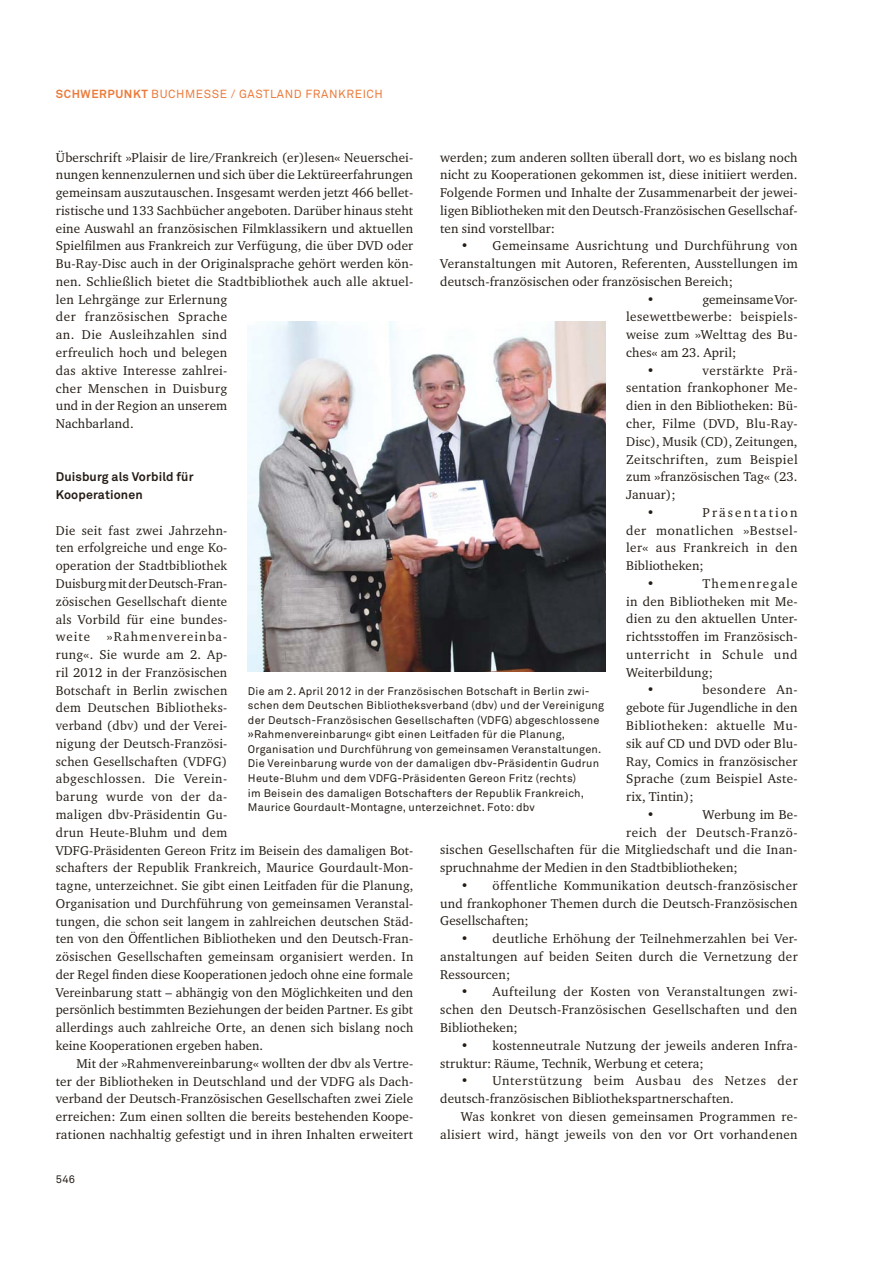
<style>
.page{position:relative;width:893px;height:1263px;background:#fff}
.page>*{position:absolute;margin:0;border:0;box-sizing:border-box;transform-origin:0 0}
.t1{font:13.05px/17.7px "Charter ITC Pro";letter-spacing:.015em;color:#251d16;text-align:justify}
.t2{font:13.05px "Charter ITC Pro";letter-spacing:.035em;color:#251d16}
.t3{font:13.05px "Charter ITC Pro";letter-spacing:.045em;color:#251d16}
.t4{font:13.05px "Charter ITC Pro";letter-spacing:.05em;color:#251d16}
.t5{font:13.05px "Charter ITC Pro";letter-spacing:.04em;color:#251d16}
.t6{font:13.05px "Charter ITC Pro";letter-spacing:.16em;color:#251d16}
.t7{font:13.05px "Charter ITC Pro";letter-spacing:.09em;color:#251d16}
.t8{font:700 12.45px/17.7px "Akkurat Pro";letter-spacing:.01em;color:#251d16}
.t9{font:11.7px "Akkurat Pro";letter-spacing:.05em;color:#eb7b3b}
.t10{font:10.95px/14.5px "Akkurat Pro";letter-spacing:.02em;color:#251d16}
.s1{font-weight:700}
</style>
<div class="page">
<img style="left:248px;top:321px;width:357px;height:350px">
<p class="t9" style="left:56px;top:89px;width:329px"><span class="s1">SCHWERPUNKT</span> BUCHMESSE / GASTLAND FRANKREICH</p>
<p class="t1" style="left:56px;top:149px;width:359px;text-align:left">Überschrift »Plaisir de lire/Frankreich (er)lesen« Neuerschei&shy;nungen kennenzulernen und sich über die Lektüreerfahrungen gemeinsam auszutauschen. Insgesamt werden jetzt 466 bellet&shy;ristische und 133 Sachbücher angeboten. Darüber hinaus steht eine Auswahl an französischen Filmklassikern und aktuellen Spielfilmen aus Frankreich zur Verfügung, die über DVD oder Bu-Ray-Disc auch in der Originalsprache gehört werden kön&shy;nen. Schließlich bietet die Stadtbibliothek auch alle aktuel&shy;len Lehrgänge zur Erlernung<br>der französischen Sprache<br>an. Die Ausleihzahlen sind<br>erfreulich hoch und belegen<br>das aktive Interesse zahlrei-<br>cher Menschen in Duisburg<br>und in der Region an unserem<br>Nachbarland.</p>
<p class="t1" style="left:440px;top:149px;width:359px">werden; zum anderen sollten überall dort, wo es bislang noch nicht zu Kooperationen gekommen ist, diese initiiert werden.<br>Folgende Formen und Inhalte der Zusammenarbeit der jewei&shy;ligen Bibliotheken mit den Deutsch-Französischen Gesellschaf&shy;ten sind vorstellbar:</p>
<p class="t1" style="left:461px;top:238px;width:338px">• Gemeinsame Ausrichtung und Durchführung von</p>
<p class="t1" style="left:440px;top:255px;width:359px">Veranstaltungen mit Autoren, Referenten, Ausstellungen im</p>
<p class="t1" style="left:440px;top:273px;width:294px">deutsch-französischen oder französischen Bereich;</p>
<p class="t1" style="left:647px;top:291px;width:9px">•</p>
<p class="t1" style="left:702px;top:291px;width:97px">gemeinsame Vor-</p>
<p class="t2" style="left:626px;top:311px;width:173px">lesewettbewerbe: beispiels-</p>
<p class="t1" style="left:626px;top:326px;width:173px">weise zum »Welttag des Bu-</p>
<p class="t1" style="left:626px;top:344px;width:112px">ches« am 23. April;</p>
<p class="t1" style="left:647px;top:362px;width:9px">•</p>
<p class="t5" style="left:702px;top:365px;width:97px">verstärkte Prä-</p>
<p class="t1" style="left:626px;top:380px;width:173px">sentation frankophoner Me-</p>
<p class="t1" style="left:626px;top:398px;width:173px">dien in den Bibliotheken: Bü-</p>
<p class="t1" style="left:626px;top:415px;width:173px">cher, Filme (DVD, Blu-Ray-</p>
<p class="t1" style="left:626px;top:433px;width:173px">Disc), Musik (CD), Zeitungen,</p>
<p class="t2" style="left:626px;top:453px;width:173px">Zeitschriften, zum Beispiel</p>
<p class="t1" style="left:626px;top:469px;width:173px">zum »französischen Tag« (23.</p>
<p class="t1" style="left:626px;top:486px;width:51px">Januar);</p>
<p class="t1" style="left:647px;top:504px;width:9px">•</p>
<p class="t6" style="left:702px;top:507px;width:97px">Präsentation</p>
<p class="t3" style="left:626px;top:524px;width:173px">der monatlichen »Bestsel-</p>
<p class="t2" style="left:626px;top:542px;width:173px">ler« aus Frankreich in den</p>
<p class="t1" style="left:626px;top:557px;width:79px">Bibliotheken;</p>
<p class="t1" style="left:647px;top:575px;width:9px">•</p>
<p class="t7" style="left:702px;top:578px;width:97px">Themenregale</p>
<p class="t1" style="left:626px;top:593px;width:173px">in den Bibliotheken mit Me-</p>
<p class="t1" style="left:626px;top:611px;width:173px">dien zu den aktuellen Unter-</p>
<p class="t1" style="left:626px;top:628px;width:173px">richtsstoffen im Französisch-</p>
<p class="t4" style="left:626px;top:649px;width:173px">unterricht in Schule und</p>
<p class="t1" style="left:626px;top:664px;width:88px">Weiterbildung;</p>
<p class="t1" style="left:647px;top:682px;width:9px">•</p>
<p class="t3" style="left:702px;top:684px;width:97px">besondere An-</p>
<p class="t1" style="left:626px;top:700px;width:173px">gebote für Jugendliche in den</p>
<p class="t2" style="left:626px;top:720px;width:173px">Bibliotheken: aktuelle Mu-</p>
<p class="t1" style="left:626px;top:735px;width:173px">sik auf CD und DVD oder Blu-</p>
<p class="t1" style="left:626px;top:753px;width:173px">Ray, Comics in französischer</p>
<p class="t1" style="left:626px;top:771px;width:173px">Sprache (zum Beispiel Aste-</p>
<p class="t1" style="left:626px;top:788px;width:69px">rix, Tintin);</p>
<p class="t1" style="left:647px;top:806px;width:9px">•</p>
<p class="t1" style="left:703px;top:806px;width:96px">Werbung im Be-</p>
<p class="t3" style="left:626px;top:826px;width:173px">reich der Deutsch-Franzö-</p>
<p class="t1" style="left:440px;top:842px;width:359px">sischen Gesellschaften für die Mitgliedschaft und die Inan-</p>
<p class="t1" style="left:440px;top:859px;width:299px">spruchnahme der Medien in den Stadtbibliotheken;</p>
<p class="t1" style="left:440px;top:877px;width:359px;text-indent:21px">• öffentliche Kommunikation deutsch-französischer und frankophoner Themen durch die Deutsch-Französischen Gesellschaften;</p>
<p class="t1" style="left:440px;top:930px;width:359px;text-indent:21px">• deutliche Erhöhung der Teilnehmerzahlen bei Ver&shy;anstaltungen auf beiden Seiten durch die Vernetzung der Ressourcen;</p>
<p class="t1" style="left:440px;top:984px;width:359px;text-indent:21px">• Aufteilung der Kosten von Veranstaltungen zwi&shy;schen den Deutsch-Französischen Gesellschaften und den Bibliotheken;</p>
<p class="t1" style="left:440px;top:1037px;width:359px;text-indent:21px">• kostenneutrale Nutzung der jeweils anderen Infra&shy;struktur: Räume, Technik, Werbung et cetera;</p>
<p class="t1" style="left:440px;top:1073px;width:359px;text-indent:21px">• Unterstützung beim Ausbau des Netzes der deutsch-französischen Bibliothekspartnerschaften.</p>
<p class="t1" style="left:440px;top:1108px;width:359px;text-align:right">Was konkret von diesen gemeinsamen Programmen re&shy;alisiert wird, hängt jeweils von den vor Ort vorhandenen</p>
<p class="t8" style="left:56px;top:470px;width:139px">Duisburg als Vorbild für<br>Kooperationen</p>
<p class="t1" style="left:56px;top:522px;width:173px">Die seit fast zwei Jahrzehn&shy;ten erfolgreiche und enge Ko&shy;operation der Stadtbibliothek Duisburg mit der Deutsch-Fran&shy;zösischen Gesellschaft diente als Vorbild für eine bundes&shy;weite</p>
<p class="t1" style="left:56px;top:629px;width:359px;text-align:left;text-indent:51px">»Rahmenvereinba-<br>rung«. Sie wurde am 2. Ap-<br>ril 2012 in der Französischen<br>Botschaft in Berlin zwischen<br>dem Deutschen Bibliotheks-<br>verband (dbv) und der Verei-<br>nigung der Deutsch-Französi-<br>schen Gesellschaften (VDFG)<br>abgeschlossen. Die Verein-<br>barung wurde von der da-<br>maligen dbv-Präsidentin Gu-<br>drun Heute-Bluhm und dem<br>VDFG-Präsidenten Gereon Fritz im Beisein des damaligen Bot&shy;schafters der Republik Frankreich, Maurice Gourdault-Mon&shy;tagne, unterzeichnet. Sie gibt einen Leitfaden für die Planung, Organisation und Durchführung von gemeinsamen Veranstal&shy;tungen, die schon seit langem in zahlreichen deutschen Städ&shy;ten von den Öffentlichen Bibliotheken und den Deutsch-Fran&shy;zösischen Gesellschaften gemeinsam organisiert werden. In der Regel finden diese Kooperationen jedoch ohne eine formale Vereinbarung statt – abhängig von den Möglichkeiten und den persönlich bestimmten Beziehungen der beiden Partner. Es gibt allerdings auch zahlreiche Orte, an denen sich bislang noch keine Kooperationen ergeben haben.</p>
<p class="t1" style="left:56px;top:1055px;width:359px;text-indent:21px">Mit der »Rahmenvereinbarung« wollten der dbv als Vertre&shy;ter der Bibliotheken in Deutschland und der VDFG als Dach&shy;verband der Deutsch-Französischen Gesellschaften zwei Ziele erreichen: Zum einen sollten die bereits bestehenden Koope&shy;rationen nachhaltig gefestigt und in ihren Inhalten erweitert</p>
<p class="t10" style="left:248px;top:685px;width:358px">Die am 2. April 2012 in der Französischen Botschaft in Berlin zwi&shy;schen dem Deutschen Bibliotheksverband (dbv) und der Vereinigung der Deutsch-Französischen Gesellschaften (VDFG) abgeschlossene »Rahmenvereinbarung« gibt einen Leitfaden für die Planung, Organisation und Durchführung von gemeinsamen Veranstaltungen.<br>Die Vereinbarung wurde von der damaligen dbv-Präsidentin Gudrun Heute-Bluhm und dem VDFG-Präsidenten Gereon Fritz (rechts)<br>im Beisein des damaligen Botschafters der Republik Frankreich, Maurice Gourdault-Montagne, unterzeichnet. Foto: dbv</p>
<p class="t10" style="left:56px;top:1173px;width:21px">546</p>
</div>
